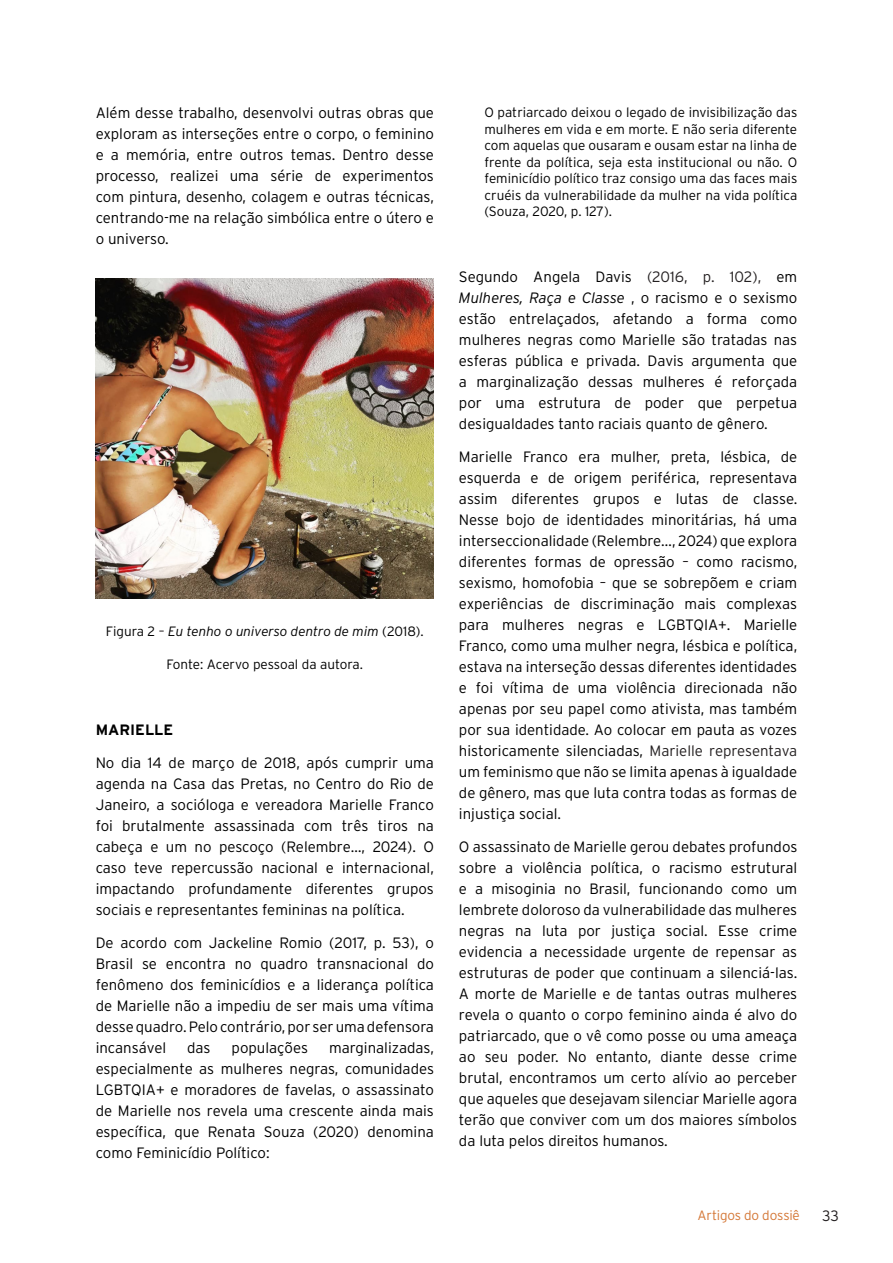
<style>
.page{position:relative;width:893px;height:1263px;background:#fff}
.page>*{position:absolute;margin:0;border:0;box-sizing:border-box;transform-origin:0 0}
.normal1{font:300 15px/21px "Interstate";color:#000;text-align:justify}
.normal1-2{font:700 15px "Interstate";color:#000}
.t1{font:300 15px "Interstate";color:#231f20}
.normal1-3{font:300 13.5px/16.5px "Interstate";color:#000;text-align:justify}
.normal1-4{font:italic 300 13.5px "Interstate";color:#000}
.t2{font:300 13.5px "Interstate";letter-spacing:-.01em;color:#d47736}
.s1{font-style:normal}
.s2{font-style:normal;color:#231f20}
.s3{color:#231f20}
.s4{font-style:italic}
</style>
<div class="page">
<img style="left:96px;top:279px;width:338px;height:320px">
<p class="normal1" style="left:96px;top:102px;width:340px">Além desse trabalho, desenvolvi outras obras que exploram as interseções entre o corpo, o feminino e a memória, entre outros temas. Dentro desse processo, realizei uma série de experimentos com pintura, desenho, colagem e outras técnicas, centrando-me na relação simbólica entre o útero e o universo.</p>
<p class="normal1-4" style="left:106px;top:623px;width:320px"><span class="s1">Figura 2</span> <span class="s2">–</span> Eu tenho o universo dentro de mim <span class="s1">(2018).</span></p>
<p class="normal1-3" style="left:167px;top:656px;width:198px">Fonte: Acervo pessoal da autora.</p>
<p class="normal1-2" style="left:96px;top:721px;width:79px">MARIELLE</p>
<p class="normal1" style="left:96px;top:752px;width:340px">No dia 14 de março de 2018, após cumprir uma agenda na Casa das Pretas, no Centro do Rio de Janeiro, a socióloga e vereadora Marielle Franco foi brutalmente assassinada com três tiros na cabeça e um no pescoço (Relembre…, 2024). O caso teve repercussão nacional e internacional, impactando profundamente diferentes grupos sociais e representantes femininas na política.</p>
<p class="normal1" style="left:96px;top:932px;width:340px">De acordo com Jackeline Romio (2017, p. 53), o Brasil se encontra no quadro transnacional do fenômeno dos feminicídios e a liderança política de Marielle não a impediu de ser mais uma vítima desse quadro. Pelo contrário, por ser uma defensora incansável</p>
<p class="normal1" style="left:187px;top:1037px;width:25px">das</p>
<p class="normal1" style="left:232px;top:1037px;width:78px">populações</p>
<p class="normal1" style="left:96px;top:1037px;width:340px;text-indent:233px">marginalizadas, especialmente as mulheres negras, comunidades LGBTQIA+ e moradores de favelas, o assassinato de Marielle nos revela uma crescente ainda mais específica, que Renata Souza (2020) denomina como Feminicídio Político:</p>
<p class="normal1-3" style="left:484px;top:104px;width:314px">O patriarcado deixou o legado de invisibilização das mulheres em vida e em morte. E não seria diferente com aquelas que ousaram e ousam estar na linha de frente da política, seja esta institucional ou não. O feminicídio político traz consigo uma das faces mais cruéis da vulnerabilidade da mulher na vida política (Souza, 2020, p. 127).</p>
<p class="normal1" style="left:459px;top:266px;width:340px">Segundo Angela Davis <span class="s3">(2016, p. 102),</span> em <span class="s4">Mulheres, Raça e Classe</span> , o racismo e o sexismo estão entrelaçados, afetando a forma como mulheres negras como Marielle são tratadas nas esferas pública e privada. Davis argumenta que a marginalização dessas mulheres é reforçada por uma estrutura de poder que perpetua desigualdades tanto raciais quanto de gênero.</p>
<p class="normal1" style="left:459px;top:446px;width:340px">Marielle Franco era mulher, preta, lésbica, de esquerda e de origem periférica, representava assim diferentes grupos e lutas de classe.<br>Nesse bojo de identidades minoritárias, há uma interseccionalidade (Relembre…, 2024) que explora diferentes formas de opressão <span class="s3">–</span> como racismo, sexismo, homofobia <span class="s3">–</span> que se sobrepõem e criam experiências de discriminação mais complexas para mulheres negras e LGBTQIA+. Marielle Franco, como uma mulher negra, lésbica e política, estava na interseção dessas diferentes identidades e foi vítima de uma violência direcionada não apenas por seu papel como ativista, mas também por sua identidade. Ao colocar em pauta as vozes historicamente silenciadas, <span class="s3">Marielle representava </span>um feminismo que não se limita apenas à igualdade de gênero, mas que luta contra todas as formas de injustiça social.</p>
<p class="normal1" style="left:459px;top:836px;width:340px">O assassinato de Marielle gerou debates profundos sobre a violência política, o racismo estrutural e a misoginia no Brasil, funcionando como um lembrete doloroso da vulnerabilidade das mulheres negras na luta por justiça social. Esse crime evidencia a necessidade urgente de repensar as estruturas de poder que continuam a silenciá-las.<br>A morte de Marielle e de tantas outras mulheres revela o quanto o corpo feminino ainda é alvo do patriarcado, que o vê como posse ou uma ameaça ao seu poder. No entanto, diante desse crime brutal, encontramos um certo alívio ao perceber que aqueles que desejavam silenciar Marielle agora terão que conviver com um dos maiores símbolos da luta pelos direitos humanos.</p>
<p class="t2" style="left:697px;top:1207px;width:104px">Artigos do dossiê</p>
<p class="t1" style="left:822px;top:1207px;width:18px">33</p>
</div>
